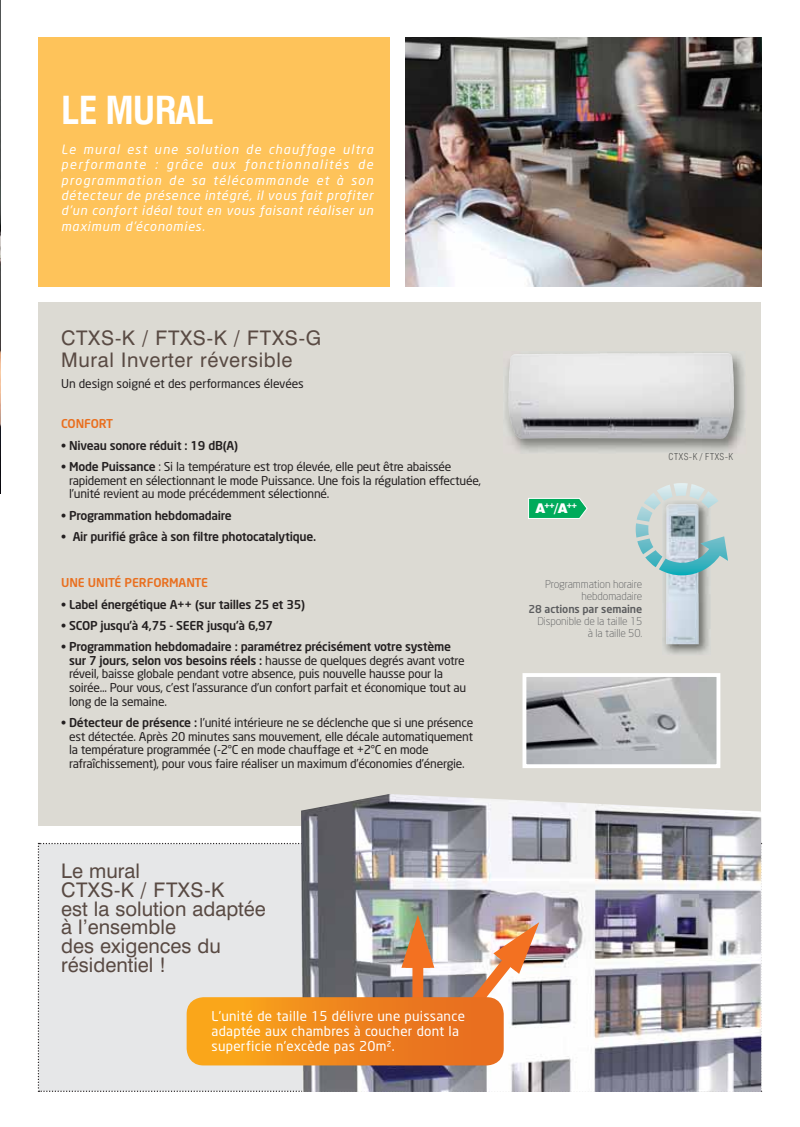
<style>
.page{position:relative;width:800px;height:1127px;background:#fff}
.page>*{position:absolute;margin:0;border:0;box-sizing:border-box;transform-origin:0 0}
.t1{font:700 condensed 37.5px "Swiss 721 BT";letter-spacing:-.02em;color:#fff}
.t2{font:20.1px/18.8px "Swiss 721 BT";color:#594a43}
.t3{font:20.1px/21.5px "Swiss 721 BT";letter-spacing:.03em;color:#594a43}
.t4{font:13.35px/15.1px "Neo Sans";letter-spacing:.02em;color:#fff}
.t5{font:italic 12.75px/15.3px "Neo Sans";letter-spacing:.06em;color:#fff;text-align:justify}
.t6{font:12px/13.6px "Neo Sans";letter-spacing:-.02em;color:#231f20}
.t7{font:500 12px "Neo Sans";letter-spacing:-.02em;color:#231f20}
.t8{font:500 12px "Neo Sans";letter-spacing:-.01em;color:#e96f1f}
.t9{font:300 10.8px/12px "Neo Sans";letter-spacing:-.01em;color:#5b5c5e;text-align:right}
.t10{font:500 10.8px "Neo Sans";letter-spacing:-.01em;color:#5b5c5e}
.t11{font:300 condensed 9.45px "Swiss 721 BT";letter-spacing:.06em;color:#505251}
.t12{font:900 7.8px "Swiss 721 BT";color:#fff}
.s1{font-weight:500}
.s2{font-size:13.35px}
</style>
<div class="page">
<img style="left:0;top:0;width:1px;height:493px">
<img style="left:405px;top:37px;width:356px;height:250px">
<div style="left:38px;top:37px;width:352px;height:250px;background:#fec35a"></div>
<div style="left:38px;top:302px;width:723px;height:524px;background:#dcdad3"></div>
<img style="left:505px;top:353px;width:240px;height:99px">
<img style="left:531px;top:353px;width:189px;height:1px">
<img style="left:662px;top:575px;width:48px;height:79px">
<img style="left:665px;top:575px;width:33px;height:69px">
<svg style="left:635px;top:483px;width:92px;height:92px"></svg>
<img style="left:527px;top:678px;width:188px;height:85px">
<div style="left:522px;top:673px;width:198px;height:95px;border:4px solid #fff"></div>
<img style="left:301px;top:794px;width:460px;height:49px">
<img style="left:38px;top:843px;width:723px;height:249px">
<div style="left:186px;top:997px;width:317px;height:68px;background:linear-gradient(to right,#fbab1a,#e56620);border-radius:17px"></div>
<svg style="left:528px;top:498px;width:59px;height:21px"></svg>
<h1 class="t1" style="left:61px;top:87px;width:154px">LE MURAL</h1>
<p class="t5" style="left:61px;top:142px;width:313px">Le mural est une solution de chauffage ultra performante : grâce aux fonctionnalités de programmation de sa télécommande et à son détecteur de présence intégré, il vous fait profiter d’un confort idéal tout en vous faisant réaliser un maximum d’économies.</p>
<h2 class="t3" style="left:61px;top:327px;width:261px">CTXS-K / FTXS-K / FTXS-G<br>Mural Inverter réversible</h2>
<p class="t6" style="left:61px;top:377px;width:244px">Un design soigné et des performances élevées</p>
<p class="t8" style="left:61px;top:416px;width:53px">CONFORT</p>
<p class="t7" style="left:61px;top:438px;width:178px">• Niveau sonore réduit : 19 dB(A)</p>
<p class="t6" style="left:69px;top:460px;width:413px;text-indent:-8px"><span class="s1">• Mode Puissance</span> : Si la température est trop élevée, elle peut être abaissée rapidement en sélectionnant le mode Puissance. Une fois la régulation effectuée, l’unité revient au mode précédemment sélectionné.</p>
<p class="t7" style="left:61px;top:508px;width:172px">• Programmation hebdomadaire</p>
<p class="t7" style="left:61px;top:529px;width:256px">• Air purifié grâce à son filtre photocatalytique.</p>
<p class="t8" style="left:61px;top:575px;width:148px">UNE UNITÉ PERFORMANTE</p>
<p class="t7" style="left:61px;top:596px;width:245px">• Label énergétique A++ (sur tailles 25 et 35)</p>
<p class="t7" style="left:61px;top:618px;width:213px">• SCOP jusqu’à 4,75 - SEER jusqu’à 6,97</p>
<p class="t6" style="left:69px;top:640px;width:398px;text-indent:-8px"><span class="s1">• Programmation hebdomadaire : paramétrez précisément votre système sur 7 jours, selon vos besoins réels :</span> hausse de quelques degrés avant votre réveil, baisse globale pendant votre absence, puis nouvelle hausse pour la soirée... Pour vous, c’est l’assurance d’un confort parfait et économique tout au long de la semaine.</p>
<p class="t6" style="left:69px;top:716px;width:405px;text-indent:-8px"><span class="s1">• Détecteur de présence :</span> l’unité intérieure ne se déclenche que si une présence est détectée. Après 20 minutes sans mouvement, elle décale automatiquement la température programmée (-2°C en mode chauffage et +2°C en mode rafraîchissement), pour vous faire réaliser un maximum d’économies d’énergie.</p>
<h2 class="t2" style="left:61px;top:861px;width:206px">Le mural<br>CTXS-K / FTXS-K<br>est la solution adaptée à l’ensemble<br>des exigences du résidentiel !</h2>
<p class="t4" style="left:211px;top:1008px;width:255px">L’unité de taille 15 délivre une puissance adaptée aux chambres à coucher dont la superficie n’excède pas 20m².</p>
<p class="t12" style="left:535px;top:501px;width:44px"><span class="s2">A</span>++<span class="s2">/A</span>++</p>
<p class="t9" style="left:545px;top:578px;width:99px">Programmation horaire hebdomadaire</p>
<p class="t10" style="left:528px;top:602px;width:115px">28 actions par semaine</p>
<p class="t9" style="left:537px;top:615px;width:106px">Disponible de la taille 15 à la taille 50.</p>
<p class="t11" style="left:668px;top:451px;width:66px">CTXS-K / FTXS-K</p>
</div>
